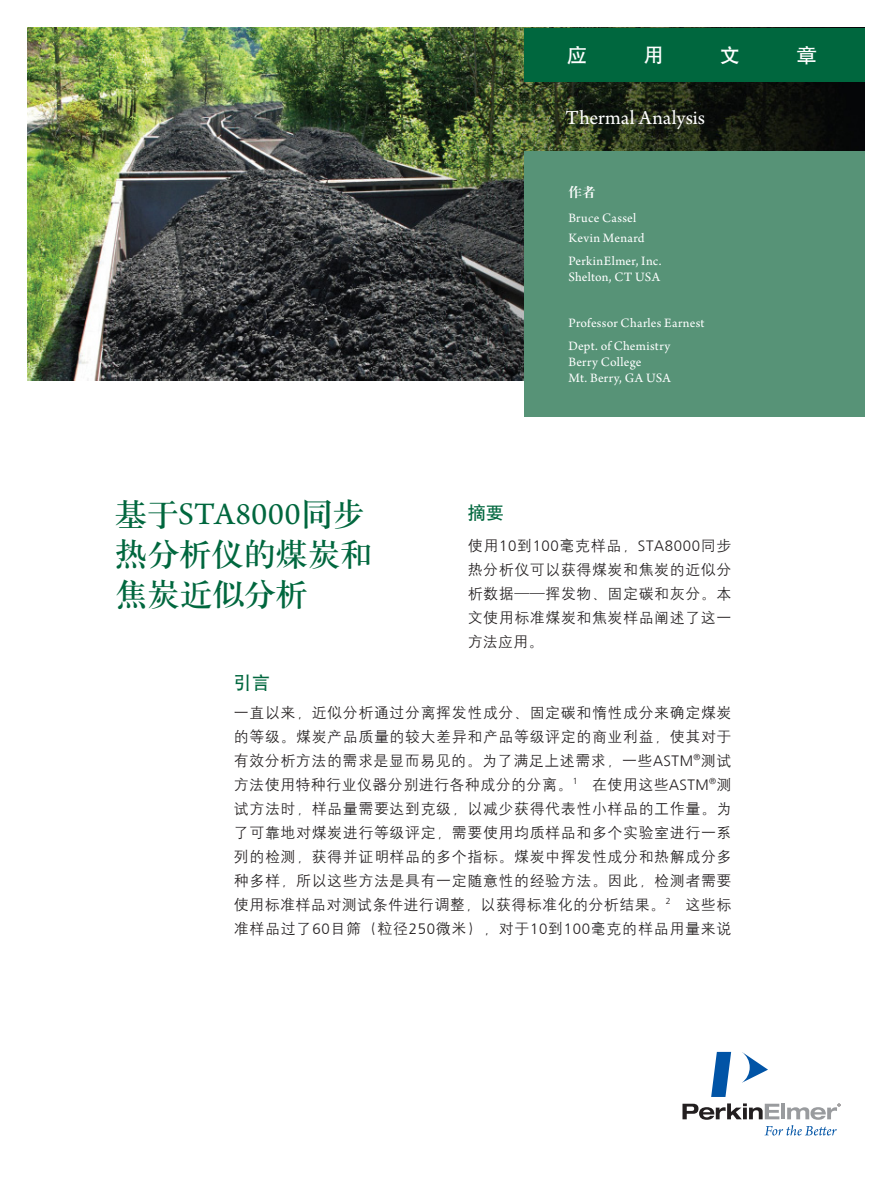
<style>
.page{position:relative;width:893px;height:1191px;background:#fff}
.page>*{position:absolute;margin:0;border:0;box-sizing:border-box;transform-origin:0 0}
.Body_Copy{font:33px "H Ya 3 gj";letter-spacing:-.025em;color:#00673e}
.Body_Copy-2{font:33px "Arno Pro";letter-spacing:.015em;color:#00673e}
.Body_Copy-3{font:21px "Arno Pro";letter-spacing:.005em;color:#fff}
.Body_Copy-4{font:19.5px "H Yb 1 gj";color:#fff;scale:1.05 1}
.t1{font:18px "H Yb 1 gj";color:#00673e}
.t2{font:15px/24px "H Yg 2 gj";letter-spacing:.035em;color:#231f20;text-align:justify}
.Body_Copy-5{font:13.5px "Arno Pro";letter-spacing:.02em;color:#fff}
.Body_Copy-6{font:13.5px "H Ya 4 gj";color:#fff}
.s1{font-family:"H Ya 3 gj"}
.s2{font-family:"Frutiger LT Com";font-weight:300}
</style>
<div class="page">
<img style="left:28px;top:28px;width:836px;height:352px">
<div style="left:525px;top:151px;width:340px;height:266px;background:#579377"></div>
<div style="left:525px;top:28px;width:340px;height:53px;background:#00673e"></div>
<svg style="left:682px;top:1103px;width:97px;height:16px"></svg>
<hr style="left:781px;top:1103px;width:4px;height:16px;background:#999b9e">
<svg style="left:742px;top:1052px;width:26px;height:30px"></svg>
<svg style="left:711px;top:1052px;width:20px;height:45px"></svg>
<svg style="left:787px;top:1103px;width:54px;height:16px"></svg>
<svg style="left:764px;top:1125px;width:73px;height:10px"></svg>
<p class="Body_Copy-4" style="left:567px;top:46px;width:21px">应</p>
<p class="Body_Copy-4" style="left:644px;top:46px;width:21px">用</p>
<p class="Body_Copy-4" style="left:720px;top:46px;width:21px">文</p>
<p class="Body_Copy-4" style="left:796px;top:46px;width:21px">章</p>
<p class="Body_Copy-3" style="left:566px;top:106px;width:141px">Thermal Analysis</p>
<p class="Body_Copy-2" style="left:115px;top:495px;width:252px"><span class="s1">基于</span>STA8000<span class="s1">同步</span></p>
<p class="Body_Copy" style="left:115px;top:537px;width:259px">热分析仪的煤炭和</p>
<p class="Body_Copy" style="left:115px;top:577px;width:195px">焦炭近似分析</p>
<p class="Body_Copy-6" style="left:568px;top:185px;width:29px">作者</p>
<p class="Body_Copy-5" style="left:568px;top:210px;width:69px">Bruce Cassel</p>
<p class="Body_Copy-5" style="left:568px;top:230px;width:78px">Kevin Menard</p>
<p class="Body_Copy-5" style="left:568px;top:253px;width:95px">PerkinElmer, Inc.</p>
<p class="Body_Copy-5" style="left:568px;top:269px;width:93px">Shelton, CT USA</p>
<p class="Body_Copy-5" style="left:568px;top:315px;width:138px">Professor Charles Earnest</p>
<p class="Body_Copy-5" style="left:568px;top:338px;width:103px">Dept. of Chemistry</p>
<p class="Body_Copy-5" style="left:568px;top:354px;width:75px">Berry College</p>
<p class="Body_Copy-5" style="left:568px;top:371px;width:104px">Mt. Berry, GA USA</p>
<p class="t1" style="left:468px;top:503px;width:38px">摘要</p>
<p class="t2" style="left:468px;top:534px;width:265px">使用<span class="s2">10</span>到<span class="s2">100</span>毫克样品，<span class="s2">STA8000</span>同步热分析仪可以获得煤炭和焦炭的近似分析数据——挥发物、固定碳和灰分。本文使用标准煤炭和焦炭样品阐述了这一方法应用。</p>
<p class="t1" style="left:234px;top:674px;width:38px">引言</p>
<p class="t2" style="left:234px;top:700px;width:499px">一直以来，近似分析通过分离挥发性成分、固定碳和惰性成分来确定煤炭的等级。煤炭产品质量的较大差异和产品等级评定的商业利益，使其对于有效分析方法的需求是显而易见的。为了满足上述需求，一些<span class="s2">ASTM</span><sup>®</sup>测试方法使用特种行业仪器分别进行各种成分的分离。<sup>1</sup> 在使用这些<span class="s2">ASTM</span><sup>®</sup>测试方法时，样品量需要达到克级，以减少获得代表性小样品的工作量。为了可靠地对煤炭进行等级评定，需要使用均质样品和多个实验室进行一系列的检测，获得并证明样品的多个指标。煤炭中挥发性成分和热解成分多种多样，所以这些方法是具有一定随意性的经验方法。因此，检测者需要使用标准样品对测试条件进行调整，以获得标准化的分析结果。<sup>2</sup> 这些标准样品过了<span class="s2">60</span>目筛（粒径<span class="s2">250</span>微米），对于<span class="s2">10</span>到<span class="s2">100</span>毫克的样品用量来说</p>
</div>
